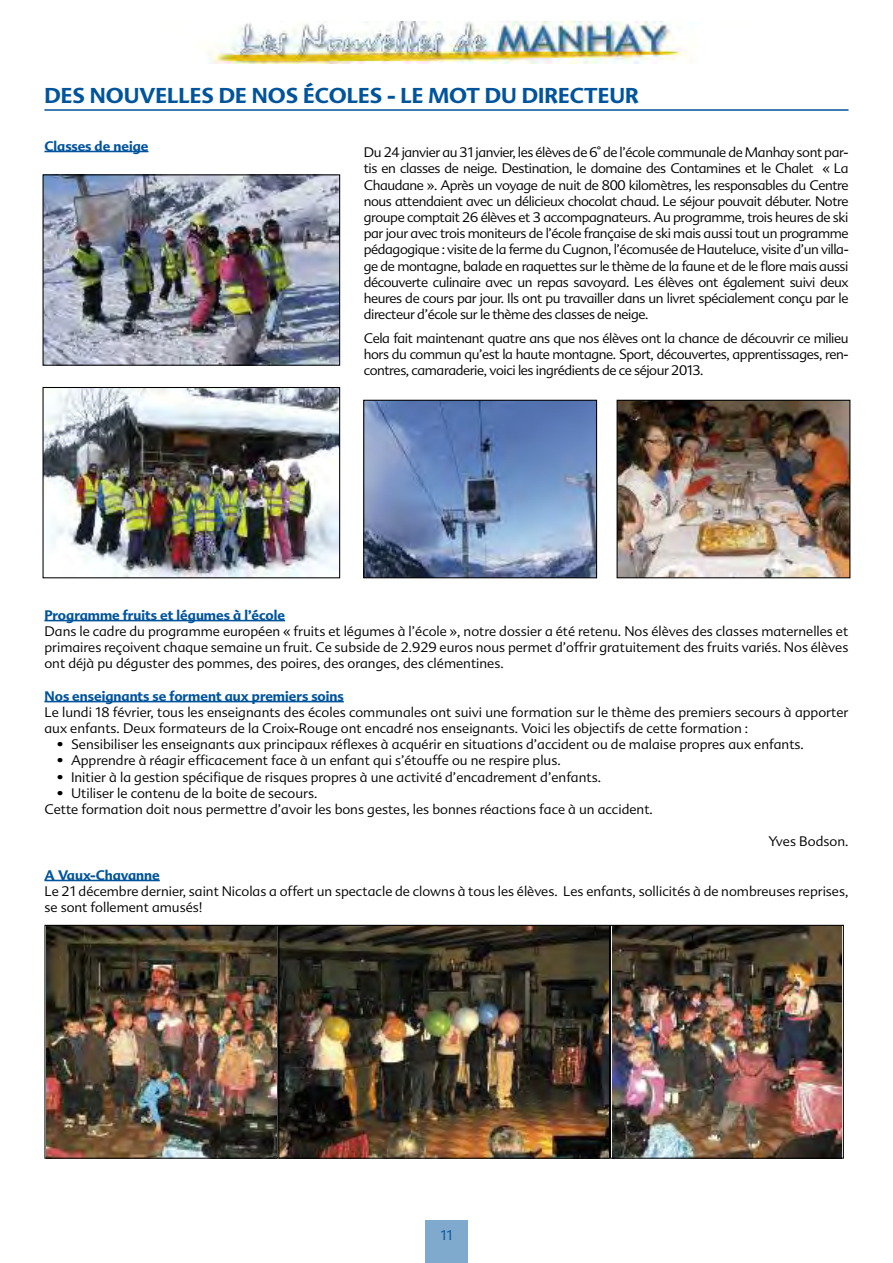
<style>
.page{position:relative;width:893px;height:1263px;background:#fff}
.page>*{position:absolute;margin:0;border:0;box-sizing:border-box;transform-origin:0 0}
.t1{font:700 21px "Advert";color:#00549c}
.t2{font:300 13.5px/16.2px "Advert";color:#000;text-align:justify}
.t3{font:700 13.5px "Advert";color:#00549c}
.t4{font:300 13.5px "Advert";color:#00549c}
</style>
<div class="page">
<img style="left:209px;top:21px;width:478px;height:43px">
<div style="left:425px;top:1220px;width:43px;height:43px;background:#80a9ce"></div>
<hr style="left:44px;top:109px;width:804px;height:2px;background:#00549c">
<img style="left:365px;top:402px;width:230px;height:174px">
<div style="left:363px;top:400px;width:234px;height:178px;border:1px solid #000"></div>
<img style="left:45px;top:389px;width:293px;height:187px">
<div style="left:43px;top:387px;width:297px;height:191px;border:1px solid #000"></div>
<img style="left:45px;top:176px;width:293px;height:188px">
<div style="left:43px;top:174px;width:297px;height:192px;border:1px solid #000"></div>
<img style="left:619px;top:402px;width:229px;height:174px">
<div style="left:617px;top:400px;width:233px;height:178px;border:1px solid #000"></div>
<hr style="left:44px;top:151px;width:104px;height:1px;background:#00549c">
<hr style="left:44px;top:620px;width:241px;height:1px;background:#00549c">
<hr style="left:44px;top:701px;width:300px;height:1px;background:#00549c">
<hr style="left:44px;top:880px;width:116px;height:1px;background:#00549c">
<img style="left:47px;top:927px;width:229px;height:230px">
<div style="left:44px;top:925px;width:234px;height:234px;border:1px solid #000"></div>
<img style="left:280px;top:927px;width:328px;height:230px">
<div style="left:278px;top:925px;width:332px;height:234px;border:1px solid #000"></div>
<img style="left:612px;top:927px;width:230px;height:230px">
<div style="left:610px;top:925px;width:234px;height:234px;border:1px solid #000"></div>
<h1 class="t1" style="left:44px;top:83px;width:596px">DES NOUVELLES DE NOS ÉCOLES - LE MOT DU DIRECTEUR</h1>
<p class="t3" style="left:44px;top:138px;width:106px">Classes de neige</p>
<p class="t2" style="left:364px;top:144px;width:486px">Du 24 janvier au 31 janvier, les élèves de 6° de l’école communale de Manhay sont par&shy;tis en classes de neige. Destination, le domaine des Contamines et le Chalet « La Chaudane ». Après un voyage de nuit de 800 kilomètres, les responsables du Centre nous attendaient avec un délicieux chocolat chaud. Le séjour pouvait débuter. Notre groupe comptait 26 élèves et 3 accompagnateurs. Au programme, trois heures de ski par jour avec trois moniteurs de l’école française de ski mais aussi tout un programme pédagogique : visite de la ferme du Cugnon, l’écomusée de Hauteluce, visite d’un villa&shy;ge de montagne, balade en raquettes sur le thème de la faune et de le flore mais aussi découverte culinaire avec un repas savoyard. Les élèves ont également suivi deux heures de cours par jour. Ils ont pu travailler dans un livret spécialement conçu par le directeur d’école sur le thème des classes de neige.</p>
<p class="t2" style="left:364px;top:330px;width:486px">Cela fait maintenant quatre ans que nos élèves ont la chance de découvrir ce milieu hors du commun qu’est la haute montagne. Sport, découvertes, apprentissages, ren&shy;contres, camaraderie, voici les ingrédients de ce séjour 2013.</p>
<p class="t3" style="left:44px;top:607px;width:242px">Programme fruits et légumes à l’école</p>
<p class="t2" style="left:44px;top:623px;width:805px">Dans le cadre du programme européen « fruits et légumes à l’école », notre dossier a été retenu. Nos élèves des classes maternelles et primaires reçoivent chaque semaine un fruit. Ce subside de 2.929 euros nous permet d’offrir gratuitement des fruits variés. Nos élèves ont déjà pu déguster des pommes, des poires, des oranges, des clémentines.</p>
<p class="t3" style="left:44px;top:688px;width:301px">Nos enseignants se forment aux premiers soins</p>
<p class="t2" style="left:44px;top:704px;width:805px">Le lundi 18 février, tous les enseignants des écoles communales ont suivi une formation sur le thème des premiers secours à apporter aux enfants. Deux formateurs de la Croix-Rouge ont encadré nos enseignants. Voici les objectifs de cette formation :</p>
<p class="t2" style="left:57px;top:736px;width:748px">• Sensibiliser les enseignants aux principaux réflexes à acquérir en situations d’accident ou de malaise propres aux enfants.</p>
<p class="t2" style="left:57px;top:753px;width:505px">• Apprendre à réagir efficacement face à un enfant qui s’étouffe ou ne respire plus.</p>
<p class="t2" style="left:57px;top:769px;width:546px">• Initier à la gestion spécifique de risques propres à une activité d’encadrement d’enfants.</p>
<p class="t2" style="left:44px;top:785px;width:610px;text-indent:13px">• Utiliser le contenu de la boite de secours.<br>Cette formation doit nous permettre d’avoir les bons gestes, les bonnes réactions face à un accident.</p>
<p class="t2" style="left:768px;top:834px;width:82px">Yves Bodson.</p>
<p class="t3" style="left:44px;top:867px;width:117px">A Vaux-Chavanne</p>
<p class="t2" style="left:44px;top:883px;width:805px">Le 21 décembre dernier, saint Nicolas a offert un spectacle de clowns à tous les élèves. Les enfants, sollicités à de nombreuses reprises, se sont follement amusés!</p>
<p class="t4" style="left:440px;top:1227px;width:14px">11</p>
</div>
